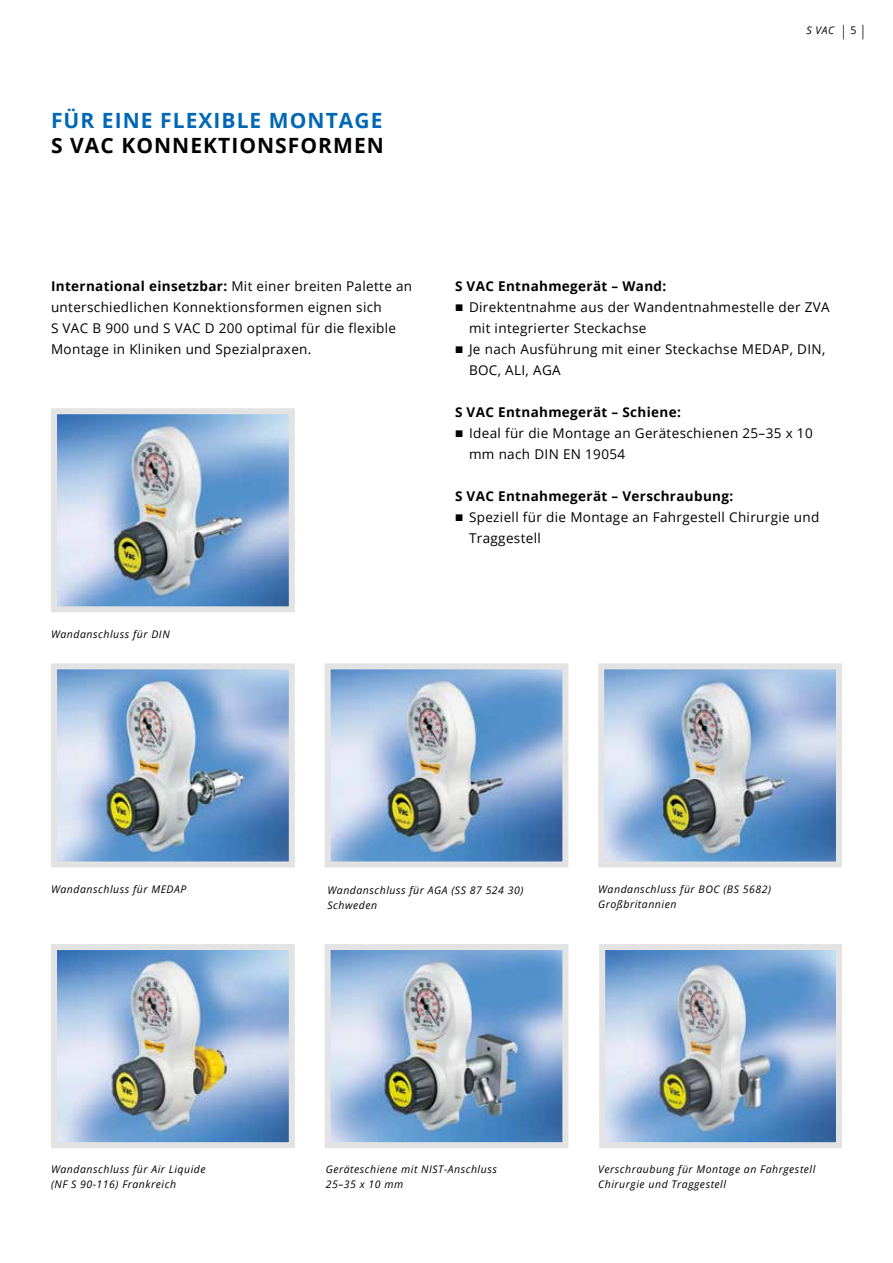
<style>
.page{position:relative;width:893px;height:1263px;background:#fff}
.page>*{position:absolute;margin:0;border:0;box-sizing:border-box;transform-origin:0 0}
.t1{font:700 21px "Open Sans";letter-spacing:.05em;color:#0068b4}
.t2{font:700 21px "Open Sans";letter-spacing:.05em;color:#000}
.t3{font:13.5px/21px "Open Sans";letter-spacing:.025em;color:#000}
.t4{font:700 13.5px "Open Sans";letter-spacing:.025em;color:#000}
.t5{font:italic 10.5px/15px "Open Sans";letter-spacing:.05em;color:#000}
.s1{font-style:normal;font-size:14.7px}
.s2{font-style:normal}
.s3{font-weight:700}
</style>
<div class="page">
<img style="left:599px;top:944px;width:243px;height:204px">
<img style="left:598px;top:663px;width:244px;height:205px">
<img style="left:51px;top:663px;width:244px;height:205px">
<img style="left:51px;top:408px;width:244px;height:205px">
<img style="left:51px;top:944px;width:244px;height:204px">
<img style="left:324px;top:663px;width:245px;height:205px">
<img style="left:324px;top:944px;width:245px;height:204px">
<h1 class="t1" style="left:51px;top:105px;width:333px">FÜR EINE FLEXIBLE MONTAGE</h1>
<h1 class="t2" style="left:51px;top:131px;width:334px">S VAC KONNEKTIONSFORMEN</h1>
<p class="t5" style="left:806px;top:22px;width:61px">S VAC <span class="s1">|</span> <span class="s2">5</span> <span class="s1">|</span></p>
<p class="t3" style="left:51px;top:275px;width:363px"><span class="s3">International einsetzbar:</span> Mit einer breiten Palette an unterschiedlichen Konnektionsformen eignen sich<br>S VAC B 900 und S VAC D 200 optimal für die flexible Montage in Kliniken und Spezialpraxen.</p>
<p class="t5" style="left:51px;top:627px;width:120px">Wandanschluss für DIN</p>
<p class="t4" style="left:455px;top:277px;width:213px">S VAC Entnahmegerät – Wand:</p>
<p class="t3" style="left:469px;top:296px;width:362px">Direktentnahme aus der Wandentnahmestelle der ZVA mit integrierter Steckachse<br>Je nach Ausführung mit einer Steckachse MEDAP, DIN, BOC, ALI, AGA</p>
<p class="t4" style="left:455px;top:403px;width:227px">S VAC Entnahmegerät – Schiene:</p>
<p class="t3" style="left:469px;top:422px;width:345px">Ideal für die Montage an Geräteschienen 25–35 x 10 mm nach DIN EN 19054</p>
<p class="t4" style="left:455px;top:487px;width:280px">S VAC Entnahmegerät – Verschraubung:</p>
<p class="t3" style="left:469px;top:506px;width:352px">Speziell für die Montage an Fahrgestell Chirurgie und<br>Traggestell</p>
<p class="t5" style="left:51px;top:882px;width:137px">Wandanschluss für MEDAP</p>
<p class="t5" style="left:51px;top:1161px;width:156px">Wandanschluss für Air Liquide (NF S 90-116) Frankreich</p>
<p class="t5" style="left:327px;top:882px;width:198px">Wandanschluss für AGA (SS 87 524 30)<br>Schweden</p>
<p class="t5" style="left:598px;top:881px;width:174px">Wandanschluss für BOC (BS 5682)<br>Großbritannien</p>
<p class="t5" style="left:326px;top:1161px;width:173px">Geräteschiene mit NIST-Anschluss<br>25–35 x 10 mm</p>
<p class="t5" style="left:598px;top:1161px;width:219px">Verschraubung für Montage an Fahrgestell<br>Chirurgie und Traggestell</p>
</div>
